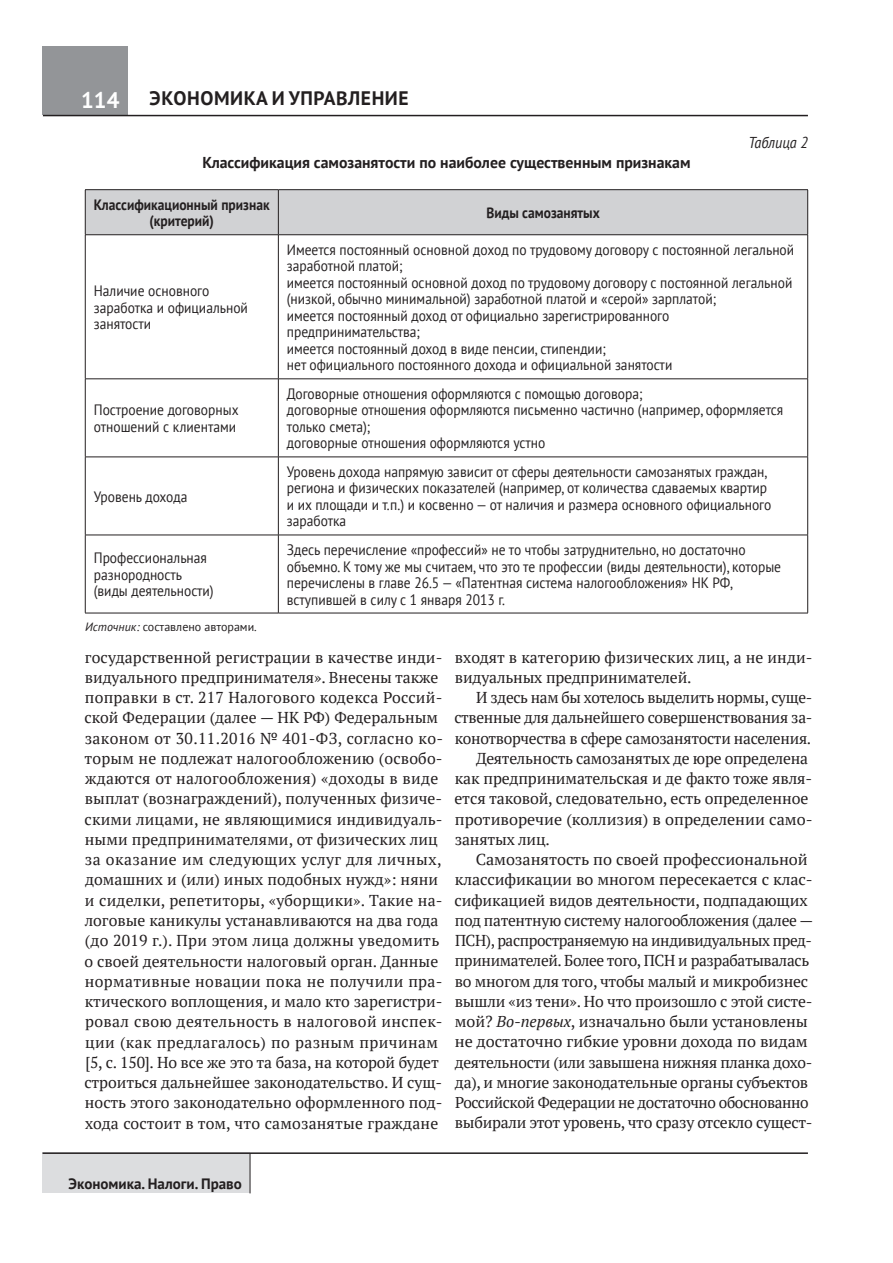
<style>
.page{position:relative;width:893px;height:1263px;background:#fff}
.page>*{position:absolute;margin:0;border:0;box-sizing:border-box;transform-origin:0 0}
.t1{font:700 22.5px "PT Sans";color:#fff}
.t2{font:700 19.5px "PT Sans";letter-spacing:.03em;color:#231f20}
.t3{font:15.75px/20.2px "PT Serif";letter-spacing:-.005em;color:#231f20}
.t4{font:15.75px "PT Serif";letter-spacing:-.025em;color:#231f20}
.t5{font:700 15.75px "PT Sans";color:#231f20}
.t6{font:italic 15.75px "PT Sans";color:#231f20;scale:.9 1}
.t7{font:15px/16.5px "PT Sans";color:#231f20;scale:.9 1}
.t8{font:700 15px/16.5px "PT Sans";color:#231f20;text-align:center;scale:.9 1}
.t9{font:700 15px "PT Sans";color:#231f20}
.t10{font:12px "PT Sans";color:#231f20}
.s1{font-style:italic}
</style>
<div class="page">
<div style="left:43px;top:47px;width:85px;height:68px;background:#939598"></div>
<hr style="left:43px;top:115px;width:765px;height:1px;background:#231f20">
<div style="left:43px;top:1152px;width:207px;height:41px;background:#dcdddf"></div>
<hr style="left:250px;top:1153px;width:1px;height:40px;background:#231f20">
<hr style="left:43px;top:1152px;width:765px;height:2px;background:#231f20">
<div style="left:86px;top:190px;width:721px;height:44px;background:#d1d2d4"></div>
<hr style="left:278px;top:190px;width:1px;height:44px;background:#231f20">
<hr style="left:278px;top:235px;width:1px;height:144px;background:#231f20">
<hr style="left:85px;top:379px;width:193px;height:1px;background:#231f20">
<hr style="left:278px;top:379px;width:530px;height:1px;background:#231f20">
<hr style="left:278px;top:379px;width:1px;height:78px;background:#231f20">
<hr style="left:85px;top:457px;width:193px;height:1px;background:#231f20">
<hr style="left:278px;top:457px;width:530px;height:1px;background:#231f20">
<hr style="left:278px;top:457px;width:1px;height:78px;background:#231f20">
<hr style="left:85px;top:535px;width:193px;height:1px;background:#231f20">
<hr style="left:278px;top:535px;width:530px;height:1px;background:#231f20">
<hr style="left:278px;top:535px;width:1px;height:78px;background:#231f20">
<hr style="left:85px;top:235px;width:1px;height:144px;background:#231f20">
<hr style="left:807px;top:235px;width:1px;height:144px;background:#231f20">
<hr style="left:85px;top:379px;width:1px;height:78px;background:#231f20">
<hr style="left:807px;top:379px;width:1px;height:78px;background:#231f20">
<hr style="left:85px;top:457px;width:1px;height:78px;background:#231f20">
<hr style="left:807px;top:457px;width:1px;height:78px;background:#231f20">
<hr style="left:85px;top:535px;width:1px;height:78px;background:#231f20">
<hr style="left:807px;top:535px;width:1px;height:78px;background:#231f20">
<hr style="left:85px;top:613px;width:193px;height:1px;background:#231f20">
<hr style="left:278px;top:613px;width:530px;height:1px;background:#231f20">
<hr style="left:85px;top:189px;width:193px;height:1px;background:#231f20">
<hr style="left:85px;top:190px;width:1px;height:44px;background:#231f20">
<hr style="left:278px;top:189px;width:530px;height:1px;background:#231f20">
<hr style="left:807px;top:190px;width:1px;height:44px;background:#231f20">
<hr style="left:85px;top:234px;width:193px;height:1px;background:#231f20">
<hr style="left:278px;top:234px;width:530px;height:1px;background:#231f20">
<h1 class="t1" style="left:81px;top:85px;width:40px">114</h1>
<p class="t2" style="left:150px;top:86px;width:94px">ЭКОНОМИКА</p>
<p class="t2" style="left:272px;top:86px;width:65px">И УПРАВЛЕ</p>
<p class="t2" style="left:372px;top:86px;width:26px">НИЕ</p>
<p class="t5" style="left:202px;top:153px;width:490px">Классификация самозанятости по наиболее существенным признакам</p>
<p class="t8" style="left:94px;top:196px;width:197px">Классификационный признак (критерий)</p>
<p class="t8" style="left:486px;top:204px;width:128px">Виды самозанятых</p>
<p class="t6" style="left:748px;top:133px;width:68px">Таблица 2</p>
<p class="t7" style="left:94px;top:282px;width:173px">Наличие основного заработка и официальной занятости</p>
<p class="t7" style="left:94px;top:401px;width:162px">Построение договорных отношений с клиентами</p>
<p class="t7" style="left:94px;top:488px;width:106px">Уровень дохода</p>
<p class="t7" style="left:287px;top:241px;width:565px">Имеется постоянный основной доход по трудовому договору с постоянной легальной заработной платой;<br>имеется постоянный основной доход по трудовому договору с постоянной легальной (низкой, обычно минимальной) заработной платой и «серой» зарплатой;<br>имеется постоянный доход от официально зарегистрированного предпринимательства;<br>имеется постоянный доход в виде пенсии, стипендии;<br>нет официального постоянного дохода и официальной занятости</p>
<p class="t7" style="left:287px;top:385px;width:553px">Договорные отношения оформляются с помощью договора;<br>договорные отношения оформляются письменно частично (например, оформляется только смета);<br>договорные отношения оформляются устно</p>
<p class="t7" style="left:287px;top:463px;width:540px">Уровень дохода напрямую зависит от сферы деятельности самозанятых граждан, региона и физических показателей (например, от количества сдаваемых квартир и их площади и т.п.) и косвенно — от наличия и размера основного официального заработка</p>
<p class="t7" style="left:94px;top:549px;width:135px">Профессиональная разнородность (виды деятельности)</p>
<p class="t7" style="left:287px;top:541px;width:551px">Здесь перечисление «профессий» не то чтобы затруднительно, но достаточно объемно. К тому же мы считаем, что это те профессии (виды деятельности), которые перечислены в главе 26.5 — «Патентная система налогообложения» НК РФ, вступившей в силу с 1 января 2013 г.</p>
<p class="t10" style="left:85px;top:619px;width:173px"><span class="s1">Источник:</span> составлено авторами.</p>
<p class="t3" style="left:84px;top:647px;width:360px">государственной регистрации в качестве инди&shy;видуального предпринимателя». Внесены также поправки в ст. 217 Налогового кодекса Россий&shy;ской Федерации (далее — НК РФ) Федеральным законом от 30.11.2016 № 401-ФЗ, согласно ко&shy;торым не подлежат налогообложению (освобо&shy;ждаются от налогообложения) «доходы в виде выплат (вознаграждений), полученных физиче&shy;скими лицами, не являющимися индивидуаль&shy;ными предпринимателями, от физических лиц за оказание им следующих услуг для личных, домашних и (или) иных подобных нужд»: няни и сиделки, репетиторы, «уборщики». Такие на&shy;логовые каникулы устанавливаются на два года (до 2019 г.). При этом лица должны уведомить о своей деятельности налоговый орган. Данные нормативные новации пока не получили пра&shy;ктического воплощения, и мало кто зарегистри&shy;ровал свою деятельность в налоговой инспек&shy;ции (как предлагалось) по разным причинам [5, с. 150]. Но все же это та база, на которой будет строиться дальнейшее законодательство. И сущ&shy;ность этого законодательно оформленного под&shy;хода состоит в том, что самозанятые граждане</p>
<p class="t3" style="left:455px;top:647px;width:359px">входят в категорию физических лиц, а не инди&shy;видуальных предпринимателей.</p>
<p class="t3" style="left:476px;top:687px;width:337px">И здесь нам бы хотелось выделить нормы, суще-</p>
<p class="t3" style="left:454px;top:707px;width:360px">ственные для дальнейшего совершенствования за-</p>
<p class="t3" style="left:455px;top:728px;width:358px">конотворчества в сфере самозанятости населения.</p>
<p class="t3" style="left:476px;top:748px;width:333px">Деятельность самозанятых де юре определена</p>
<p class="t3" style="left:455px;top:768px;width:359px">как предпринимательская и де факто тоже явля-</p>
<p class="t3" style="left:454px;top:788px;width:355px">ется таковой, следовательно, есть определенное</p>
<p class="t3" style="left:455px;top:809px;width:359px">противоречие (коллизия) в определении само-</p>
<p class="t3" style="left:455px;top:829px;width:97px">занятых лиц.</p>
<p class="t3" style="left:476px;top:849px;width:334px">Самозанятость по своей профессиональной</p>
<p class="t3" style="left:455px;top:869px;width:359px">классификации во многом пересекается с клас-</p>
<p class="t3" style="left:454px;top:890px;width:355px">сификацией видов деятельности, подпадающих</p>
<p class="t3" style="left:455px;top:910px;width:360px">под патентную систему налогообложения (далее —</p>
<p class="t4" style="left:455px;top:930px;width:359px">ПСН), распространяемую на индивидуальных пред-</p>
<p class="t3" style="left:455px;top:950px;width:356px">принимателей. Более того, ПСН и разрабатывалась</p>
<p class="t3" style="left:455px;top:971px;width:355px">во многом для того, чтобы малый и микробизнес</p>
<p class="t3" style="left:455px;top:991px;width:359px">вышли «из тени». Но что произошло с этой систе-</p>
<p class="t3" style="left:455px;top:1011px;width:354px">мой? <span class="s1">Во-первых</span>, изначально были установлены</p>
<p class="t3" style="left:455px;top:1031px;width:354px">не достаточно гибкие уровни дохода по видам</p>
<p class="t3" style="left:455px;top:1052px;width:359px">деятельности (или завышена нижняя планка дохо-</p>
<p class="t3" style="left:455px;top:1072px;width:355px">да), и многие законодательные органы субъектов</p>
<p class="t4" style="left:455px;top:1092px;width:355px">Российской Федерации не достаточно обоснованно</p>
<p class="t3" style="left:455px;top:1112px;width:359px">выбирали этот уровень, что сразу отсекло сущест-</p>
<p class="t9" style="left:69px;top:1174px;width:175px">Экономика. Налоги. Право</p>
</div>
